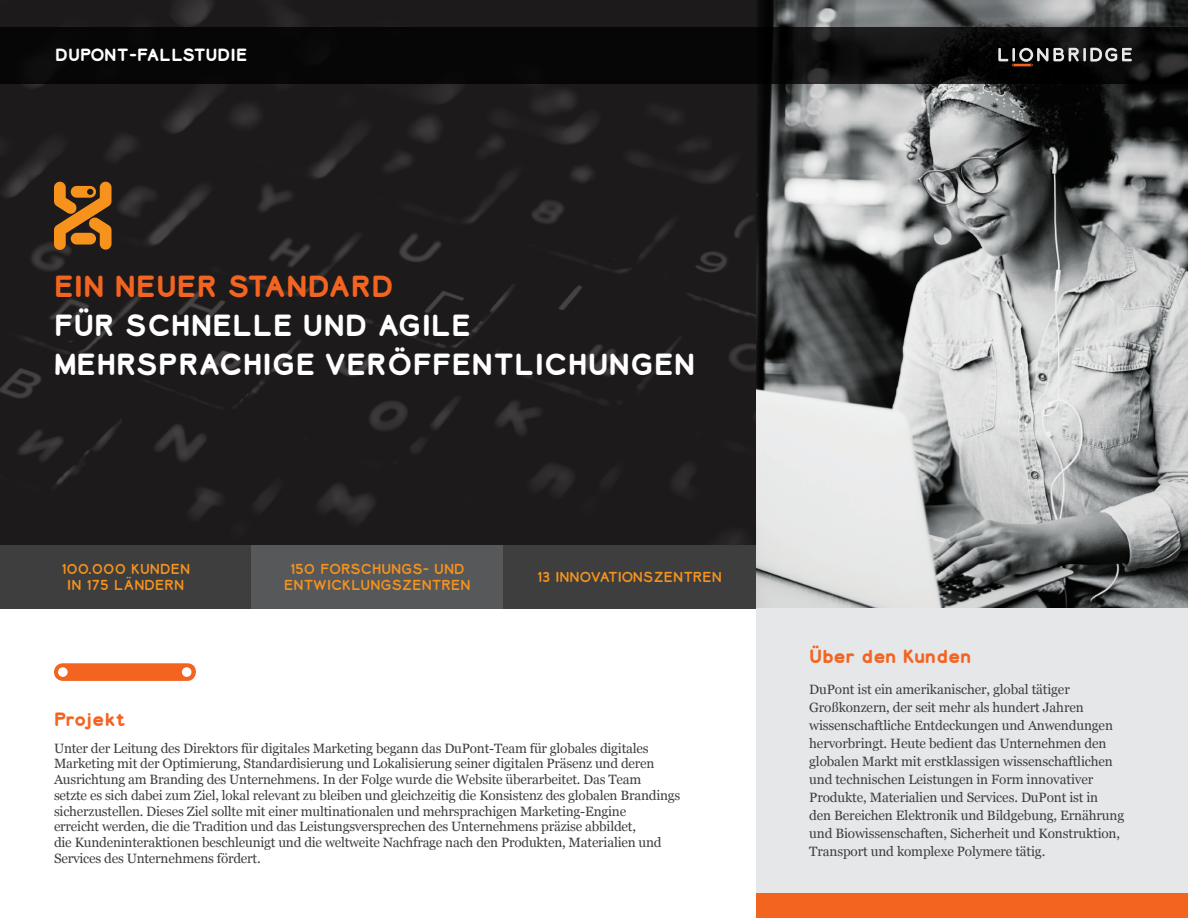
<style>
.page{position:relative;width:1188px;height:918px;background:#fff}
.page>*{position:absolute;margin:0;border:0;box-sizing:border-box;transform-origin:0 0}
.LB_Title{font:700 28.5px "Lionbridge Sans";color:#fff}
.LB_Title-2{font:700 28.5px "Lionbridge Sans";color:#f36421}
.t1{font:700 18px "Lionbridge Sans";color:#f36421}
.t2{font:700 18px "Lionbridge Sans";letter-spacing:-.03em;color:#f36421}
.t3{font:700 16.5px "Lionbridge Sans";letter-spacing:-.01em;color:#fff}
.t4{font:13.5px/18px "Georgia";letter-spacing:-.015em;color:#3e3e3f}
.t5{font:13.5px/16.5px "Lionbridge Sans";color:#f7931d;text-align:center}
</style>
<div class="page">
<img style="left:756px;top:0;width:432px;height:609px">
<div style="left:756px;top:609px;width:432px;height:309px;background:#e6e7e9"></div>
<img style="left:0;top:0;width:756px;height:545px">
<svg style="left:54px;top:663px;width:142px;height:18px"></svg>
<div style="left:0;top:545px;width:252px;height:64px;background:#3e3e3f"></div>
<div style="left:252px;top:545px;width:251px;height:64px;background:#57585a"></div>
<div style="left:503px;top:545px;width:253px;height:64px;background:#3e3e3f"></div>
<svg style="left:0;top:27px;width:1188px;height:56px;fill:#060606"></svg>
<div style="left:756px;top:893px;width:432px;height:25px;background:#f36421"></div>
<svg style="left:54px;top:182px;width:58px;height:68px"></svg>
<div style="left:71px;top:233px;width:25px;height:12px;background:#f7931d;border-radius:6px"></div>
<svg style="left:998px;top:48px;width:134px;height:18px"></svg>
<p class="t3" style="left:55px;top:44px;width:194px">DUPONT-FALLSTUDIE</p>
<p class="LB_Title-2" style="left:54px;top:266px;width:341px">EIN NEUER STANDARD</p>
<p class="LB_Title" style="left:54px;top:305px;width:419px">FÜR SCHNELLE UND AGILE</p>
<p class="LB_Title" style="left:54px;top:344px;width:643px">MEHRSPRACHIGE VERÖFFENTLICHUNGEN</p>
<p class="t5" style="left:61px;top:561px;width:130px">100.000 KUNDEN<br>IN 175 LÄNDERN</p>
<p class="t5" style="left:284px;top:561px;width:188px">150 FORSCHUNGS- UND<br>ENTWICKLUNGSZENTREN</p>
<p class="t5" style="left:537px;top:569px;width:187px">13 INNOVATIONSZENTREN</p>
<p class="t2" style="left:54px;top:707px;width:73px">Projekt</p>
<p class="t4" style="left:54px;top:740px;width:628px;line-height:15.8px">Unter der Leitung des Direktors für digitales Marketing begann das DuPont-Team für globales digitales Marketing mit der Optimierung, Standardisierung und Lokalisierung seiner digitalen Präsenz und deren Ausrichtung am Branding des Unternehmens. In der Folge wurde die Website überarbeitet. Das Team<br>setzte es sich dabei zum Ziel, lokal relevant zu bleiben und gleichzeitig die Konsistenz des globalen Brandings sicherzustellen. Dieses Ziel sollte mit einer multinationalen und mehrsprachigen Marketing-Engine<br>erreicht werden, die die Tradition und das Leistungsversprechen des Unternehmens präzise abbildet,<br>die Kundeninteraktionen beschleunigt und die weltweite Nachfrage nach den Produkten, Materialien und Services des Unternehmens fördert.</p>
<p class="t1" style="left:809px;top:644px;width:164px">Über den Kunden</p>
<p class="t4" style="left:809px;top:680px;width:317px">DuPont ist ein amerikanischer, global tätiger Großkonzern, der seit mehr als hundert Jahren wissenschaftliche Entdeckungen und Anwendungen hervorbringt. Heute bedient das Unternehmen den globalen Markt mit erstklassigen wissenschaftlichen und technischen Leistungen in Form innovativer Produkte, Materialien und Services. DuPont ist in<br>den Bereichen Elektronik und Bildgebung, Ernährung und Biowissenschaften, Sicherheit und Konstruktion, Transport und komplexe Polymere tätig.</p>
</div>
